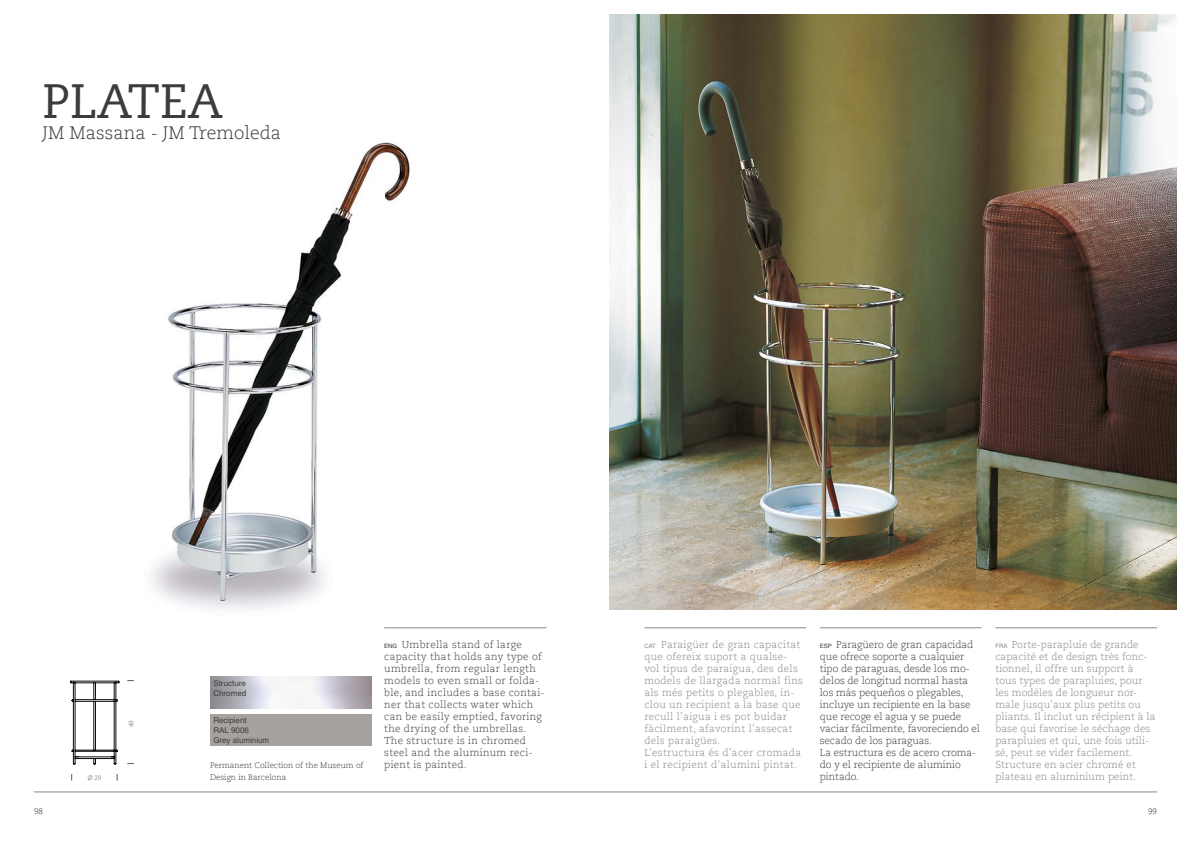
<style>
.page{position:relative;width:1191px;height:842px;background:#fff}
.page>*{position:absolute;margin:0;border:0;box-sizing:border-box;transform-origin:0 0}
.t1{font:48px "Caecilia LT Std";color:#3c3c3b}
.t2{font:300 18px "Caecilia LT Std";color:#3c3c3b}
.t3{font:300 10px/12px "Caecilia LT Std";letter-spacing:.01em;color:#878787}
.t4{font:300 10px/12px "Caecilia LT Std";letter-spacing:-.005em;color:#3c3c3b}
.t5{font:300 10px/12px "Caecilia LT Std";letter-spacing:.03em;color:#878787}
.t6{font:300 10px/12px "Caecilia LT Std";letter-spacing:.03em;color:#3c3c3b}
.t7{font:300 8px "Caecilia LT Std";color:#3c3c3b}
.t8{font:8px/10px "Helvetica";color:#3c3c3b}
.t9{font:300 8px "Caecilia LT Std";color:#2f2220}
.t10{font:300 6.4px "Caecilia LT Std";color:#595959}
.s1{font-family:"Helvetica";font-weight:400;font-size:6px}
</style>
<div class="page">
<img style="left:609px;top:14px;width:567px;height:596px">
<img style="left:152px;top:142px;width:258px;height:467px">
<div style="left:210px;top:714px;width:161px;height:32px;background:#a7a2a0"></div>
<hr style="left:34px;top:792px;width:1123px;height:1px;background:#878787">
<hr style="left:384px;top:628px;width:162px;height:1px;background:#878787">
<hr style="left:644px;top:628px;width:162px;height:1px;background:#878787">
<hr style="left:820px;top:628px;width:161px;height:1px;background:#878787">
<hr style="left:995px;top:628px;width:162px;height:1px;background:#878787">
<svg style="left:70px;top:680px;width:50px;height:84px"></svg>
<h1 class="t1" style="left:43px;top:73px;width:182px">PLATEA</h1>
<h2 class="t2" style="left:43px;top:123px;width:240px">JM Massana - JM Tremoleda</h2>
<p class="t10" style="left:128px;top:727px;width:9px;rotate:-90deg">49</p>
<p class="t8" style="left:213px;top:678px;width:34px">Structure<br>Chromed</p>
<p class="t8" style="left:213px;top:715px;width:57px">Recipient<br>RAL 9006<br>Grey aluminium</p>
<p class="t7" style="left:210px;top:761px;width:155px">Permanent Collection of the Museum of</p>
<p class="t10" style="left:88px;top:774px;width:15px">Ø 29</p>
<p class="t7" style="left:210px;top:773px;width:78px">Design in Barcelona</p>
<p class="t6" style="left:384px;top:638px;width:162px"><span class="s1">ENG</span> Umbrella stand of large capacity that holds any type of umbrella, from regular length models to even small or folda&shy;ble, and includes a base contai&shy;ner that collects water which can be easily emptied, favoring the drying of the umbrellas.<br>The structure is in chromed steel and the aluminum reci&shy;pient is painted.</p>
<p class="t5" style="left:644px;top:638px;width:160px"><span class="s1">CAT</span> Paraigüer de gran capacitat que ofereix suport a qualse&shy;vol tipus de paraigua, des dels models de llargada normal fins als més petits o plegables, in&shy;clou un recipient a la base que recull l’aigua i es pot buidar fàcilment, afavorint l’assecat dels paraigües.<br>L’estructura és d’acer cromada i el recipient d’alumini pintat.</p>
<p class="t4" style="left:820px;top:638px;width:162px"><span class="s1">ESP</span> Paragüero de gran capacidad que ofrece soporte a cualquier tipo de paraguas, desde los mo&shy;delos de longitud normal hasta los más pequeños o plegables, incluye un recipiente en la base que recoge el agua y se puede vaciar fácilmente, favoreciendo el secado de los paraguas.<br>La estructura es de acero croma&shy;do y el recipiente de aluminio pintado.</p>
<p class="t3" style="left:995px;top:638px;width:162px"><span class="s1">FRA</span> Porte-parapluie de grande capacité et de design très fonc&shy;tionnel, il offre un support à tous types de parapluies, pour les modèles de longueur nor&shy;male jusqu’aux plus petits ou pliants. Il inclut un récipient à la base qui favorise le séchage des parapluies et qui, une fois utili&shy;sé, peut se vider facilement.<br>Structure en acier chromé et plateau en aluminium peint.</p>
<p class="t9" style="left:34px;top:807px;width:10px">98</p>
<p class="t9" style="left:1148px;top:807px;width:10px">99</p>
</div>
